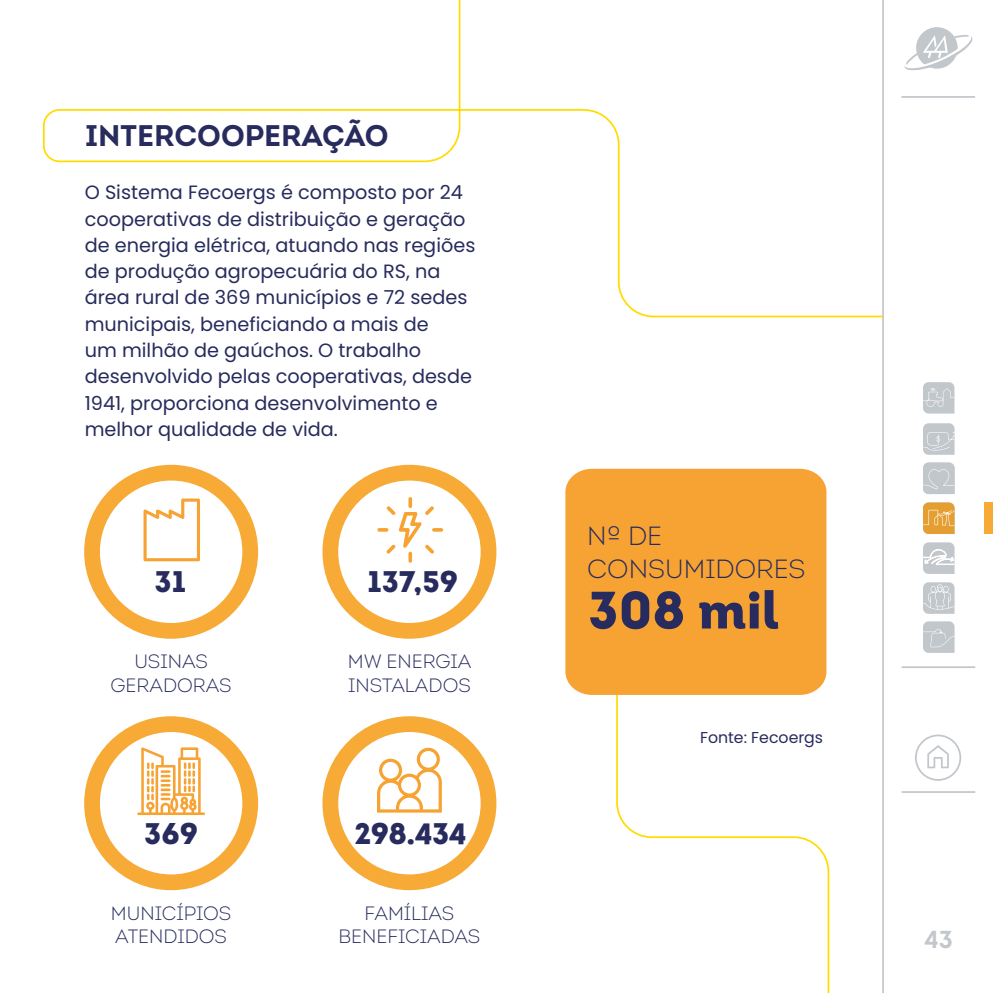
<style>
.page{position:relative;width:993px;height:993px;background:#fff}
.page>*{position:absolute;margin:0;border:0;box-sizing:border-box;transform-origin:0 0}
.t1{font:52.5px "Intro Black Caps";color:#282b5d}
.t2{font:29.75px "Intro Black Caps";color:#282b5d}
.t3{font:29.75px "Intro Bold Caps";color:#282b5d}
.t4{font:26.25px/33.2px "Intro Light Caps";color:#272c5d}
.t5{font:24.5px "Intro Bold Caps";color:#c2c7cc}
.t6{font:19.25px/26.2px "Poppins";color:#272b5c}
.t7{font:19.25px/23.1px "Intro Light Caps";color:#272b5d;text-align:center}
.t8{font:15.75px "Poppins";color:#272b5c}
.s1{font-family:"Intro Black Alt"}
</style>
<div class="page">
<svg style="left:923px;top:423px;width:31px;height:31px"></svg>
<hr style="left:881px;top:0;width:2px;height:992px;background:#c2c7cc">
<svg style="left:904px;top:27px;width:68px;height:44px"></svg>
<hr style="left:901px;top:96px;width:73px;height:2px;background:#c2c7cc">
<hr style="left:901px;top:790px;width:73px;height:2px;background:#c2c7cc">
<svg style="left:915px;top:734px;width:45px;height:46px"></svg>
<hr style="left:901px;top:666px;width:73px;height:1px;background:#c2c7cc">
<svg style="left:923px;top:382px;width:31px;height:31px"></svg>
<svg style="left:923px;top:621px;width:31px;height:31px"></svg>
<svg style="left:923px;top:502px;width:31px;height:32px"></svg>
<svg style="left:923px;top:462px;width:31px;height:32px"></svg>
<svg style="left:923px;top:582px;width:31px;height:31px"></svg>
<svg style="left:923px;top:542px;width:31px;height:31px"></svg>
<div style="left:983px;top:502px;width:9px;height:31px;background:#f7aa36"></div>
<svg style="left:42px;top:0;width:842px;height:318px"></svg>
<div style="left:84px;top:464px;width:174px;height:174px;border:16px solid #f7aa36;border-radius:50%"></div>
<svg style="left:143px;top:498px;width:57px;height:63px"></svg>
<div style="left:322px;top:464px;width:174px;height:174px;border:16px solid #f7aa36;border-radius:50%"></div>
<svg style="left:377px;top:497px;width:66px;height:66px"></svg>
<div style="left:84px;top:716px;width:174px;height:173px;border:16px solid #f7aa36;border-radius:50%"></div>
<svg style="left:137px;top:747px;width:68px;height:67px"></svg>
<div style="left:322px;top:716px;width:174px;height:173px;border:16px solid #f7aa36;border-radius:50%"></div>
<svg style="left:377px;top:747px;width:64px;height:65px"></svg>
<div style="left:565px;top:468px;width:261px;height:226px;background:#f7a333"></div>
<svg style="left:615px;top:693px;width:214px;height:299px"></svg>
<h2 class="t3" style="left:85px;top:117px;width:305px">INTERCOOPERAÇÃO</h2>
<p class="t6" style="left:85px;top:179px;width:392px">O Sistema Fecoergs é composto por 24 cooperativas de distribuição e geração de energia elétrica, atuando nas regiões de produção agropecuária do RS, na área rural de 369 municípios e 72 sedes municipais, beneficiando a mais de<br>um milhão de gaúchos. O trabalho desenvolvido pelas cooperativas, desde 1941, proporciona desenvolvimento e melhor qualidade de vida.</p>
<h2 class="t2" style="left:154px;top:562px;width:33px">31</h2>
<h2 class="t2" style="left:367px;top:562px;width:92px">137,59</h2>
<p class="t7" style="left:111px;top:649px;width:122px">USINAS<br>GERADORAS</p>
<p class="t7" style="left:348px;top:649px;width:125px;text-align:left">MW ENERGIA<br>INSTALADOS</p>
<h2 class="t2" style="left:144px;top:813px;width:55px">369</h2>
<h2 class="t2" style="left:354px;top:813px;width:114px">298.434</h2>
<p class="t7" style="left:111px;top:901px;width:122px;text-align:left">MUNICÍPIOS<br>ATENDIDOS</p>
<p class="t7" style="left:338px;top:901px;width:143px">FAMÍLIAS<br>BENEFICIADAS</p>
<h3 class="t4" style="left:587px;top:518px;width:219px">Nº DE<br>CONSUMIDORES</h3>
<h1 class="t1" style="left:588px;top:575px;width:192px">308 <span class="s1">mil</span></h1>
<p class="t8" style="left:699px;top:728px;width:125px">Fonte: Fecoergs</p>
<p class="t5" style="left:923px;top:923px;width:30px">43</p>
</div>
